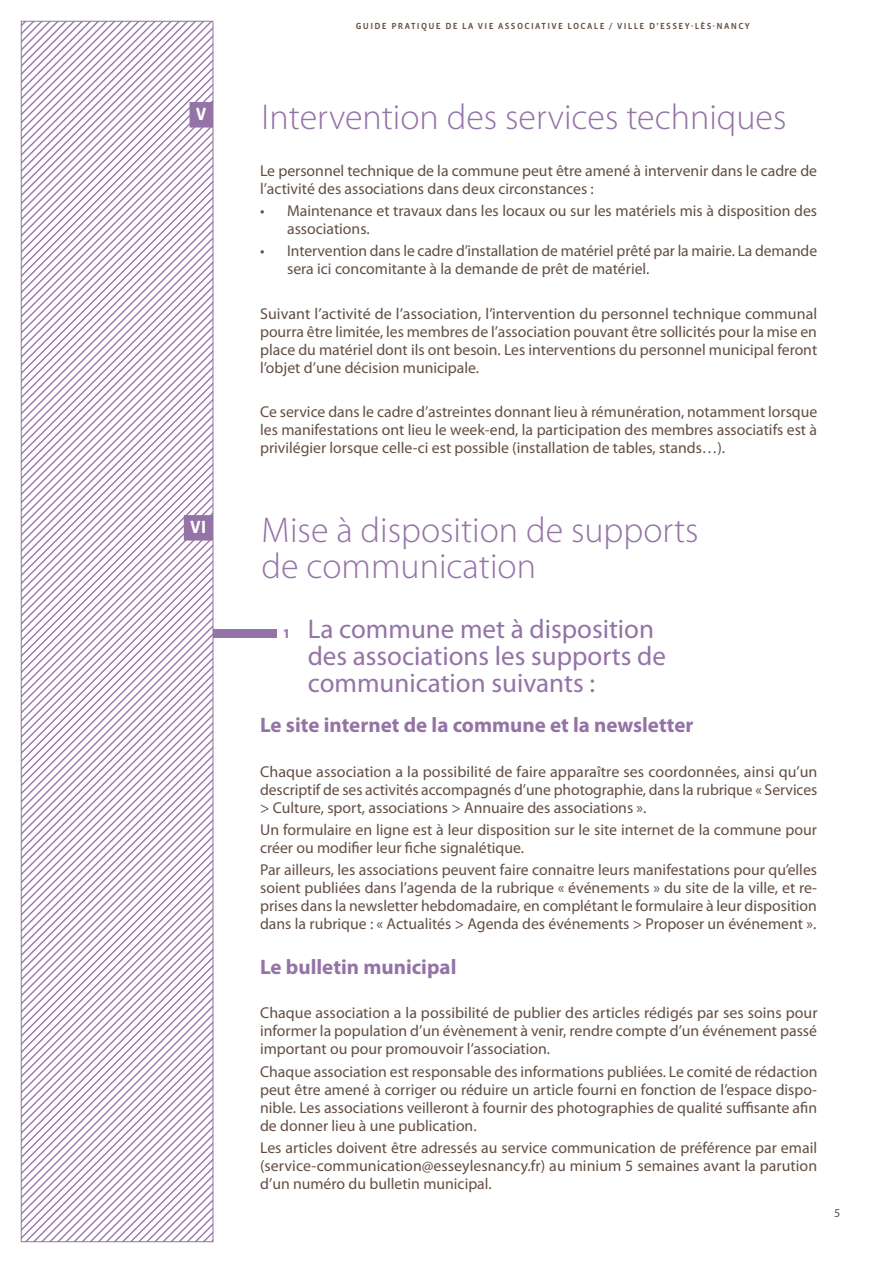
<style>
.page{position:relative;width:893px;height:1263px;background:#fff}
.page>*{position:absolute;margin:0;border:0;box-sizing:border-box;transform-origin:0 0}
.titre{font:300 36px/36px "Myriad Pro";color:#9473a6}
.Style_de_paragraphe{font:27px/27px "Myriad Pro";color:#9473a6}
.Labeur{font:700 21px "Myriad Pro";color:#9473a6}
.titre_article_2{font:700 18px "Vista Sans OT";color:#fff}
.Labeur-2{font:15.75px/18px "Myriad Pro";color:#634e43;text-align:justify}
.Style_de_paragraphe-2{font:700 13.5px "Myriad Pro";color:#9473a6}
.Labeur-3{font:12px "Myriad Pro";color:#634e43}
.sous-rubriques{font:500 9px "Vista Sans OT";letter-spacing:.15em;color:#634e43}
</style>
<div class="page">
<svg style="left:23px;top:23px;width:188px;height:1217px"></svg>
<div style="left:21px;top:21px;width:192px;height:1221px;border:1px solid #9473a6"></div>
<div style="left:190px;top:102px;width:23px;height:26px;background:#9473a6"></div>
<div style="left:184px;top:515px;width:29px;height:26px;background:#9473a6"></div>
<div style="left:213px;top:629px;width:63px;height:9px;background:#9473a6"></div>
<p class="titre_article_2" style="left:196px;top:105px;width:12px">V</p>
<p class="titre_article_2" style="left:190px;top:518px;width:18px">VI</p>
<p class="sous-rubriques" style="left:356px;top:21px;width:396px">GUIDE PRATIQUE DE LA VIE ASSOCIATIVE LOCALE / VILLE D’ESSEY-LÈS-NANCY</p>
<p class="titre" style="left:261px;top:100px;width:526px">Intervention des services techniques</p>
<p class="Labeur-2" style="left:260px;top:162px;width:558px">Le personnel technique de la commune peut être amené à intervenir dans le cadre de l’activité des associations dans deux circonstances :</p>
<p class="Labeur-2" style="left:287px;top:202px;width:532px;text-indent:-27px">• Maintenance et travaux dans les locaux ou sur les matériels mis à disposition des associations.</p>
<p class="Labeur-2" style="left:287px;top:242px;width:532px;text-indent:-27px">• Intervention dans le cadre d’installation de matériel prêté par la mairie. La demande sera ici concomitante à la demande de prêt de matériel.</p>
<p class="Labeur-2" style="left:260px;top:305px;width:559px">Suivant l’activité de l’association, l’intervention du personnel technique communal pourra être limitée, les membres de l’association pouvant être sollicités pour la mise en place du matériel dont ils ont besoin. Les interventions du personnel municipal feront l’objet d’une décision municipale.</p>
<p class="Labeur-2" style="left:260px;top:403px;width:559px">Ce service dans le cadre d’astreintes donnant lieu à rémunération, notamment lorsque les manifestations ont lieu le week-end, la participation des membres associatifs est à privilégier lorsque celle-ci est possible (installation de tables, stands…).</p>
<p class="titre" style="left:261px;top:513px;width:439px">Mise à disposition de supports de communication</p>
<p class="Style_de_paragraphe" style="left:308px;top:616px;width:360px">La commune met à disposition des associations les supports de communication suivants :</p>
<p class="Labeur" style="left:260px;top:713px;width:435px">Le site internet de la commune et la newsletter</p>
<p class="Labeur-2" style="left:260px;top:763px;width:559px">Chaque association a la possibilité de faire apparaître ses coordonnées, ainsi qu’un descriptif de ses activités accompagnés d’une photographie, dans la rubrique « Services &gt; Culture, sport, associations &gt; Annuaire des associations ».</p>
<p class="Labeur-2" style="left:260px;top:821px;width:558px">Un formulaire en ligne est à leur disposition sur le site internet de la commune pour créer ou modifier leur fiche signalétique.</p>
<p class="Labeur-2" style="left:260px;top:861px;width:559px">Par ailleurs, les associations peuvent faire connaitre leurs manifestations pour qu’elles soient publiées dans l’agenda de la rubrique « événements » du site de la ville, et re&shy;prises dans la newsletter hebdomadaire, en complétant le formulaire à leur disposition dans la rubrique : « Actualités &gt; Agenda des événements &gt; Proposer un événement ».</p>
<p class="Labeur" style="left:260px;top:955px;width:198px">Le bulletin municipal</p>
<p class="Labeur-2" style="left:260px;top:1004px;width:559px">Chaque association a la possibilité de publier des articles rédigés par ses soins pour informer la population d’un évènement à venir, rendre compte d’un événement passé important ou pour promouvoir l’association.</p>
<p class="Labeur-2" style="left:260px;top:1062px;width:559px">Chaque association est responsable des informations publiées. Le comité de rédaction peut être amené à corriger ou réduire un article fourni en fonction de l’espace dispo&shy;nible. Les associations veilleront à fournir des photographies de qualité suffisante afin de donner lieu à une publication.</p>
<p class="Labeur-2" style="left:260px;top:1139px;width:559px">Les articles doivent être adressés au service communication de préférence par email (service-communication@esseylesnancy.fr) au minium 5 semaines avant la parution d’un numéro du bulletin municipal.</p>
<p class="Style_de_paragraphe-2" style="left:283px;top:626px;width:9px">1</p>
<p class="Labeur-3" style="left:834px;top:1207px;width:8px">5</p>
</div>
